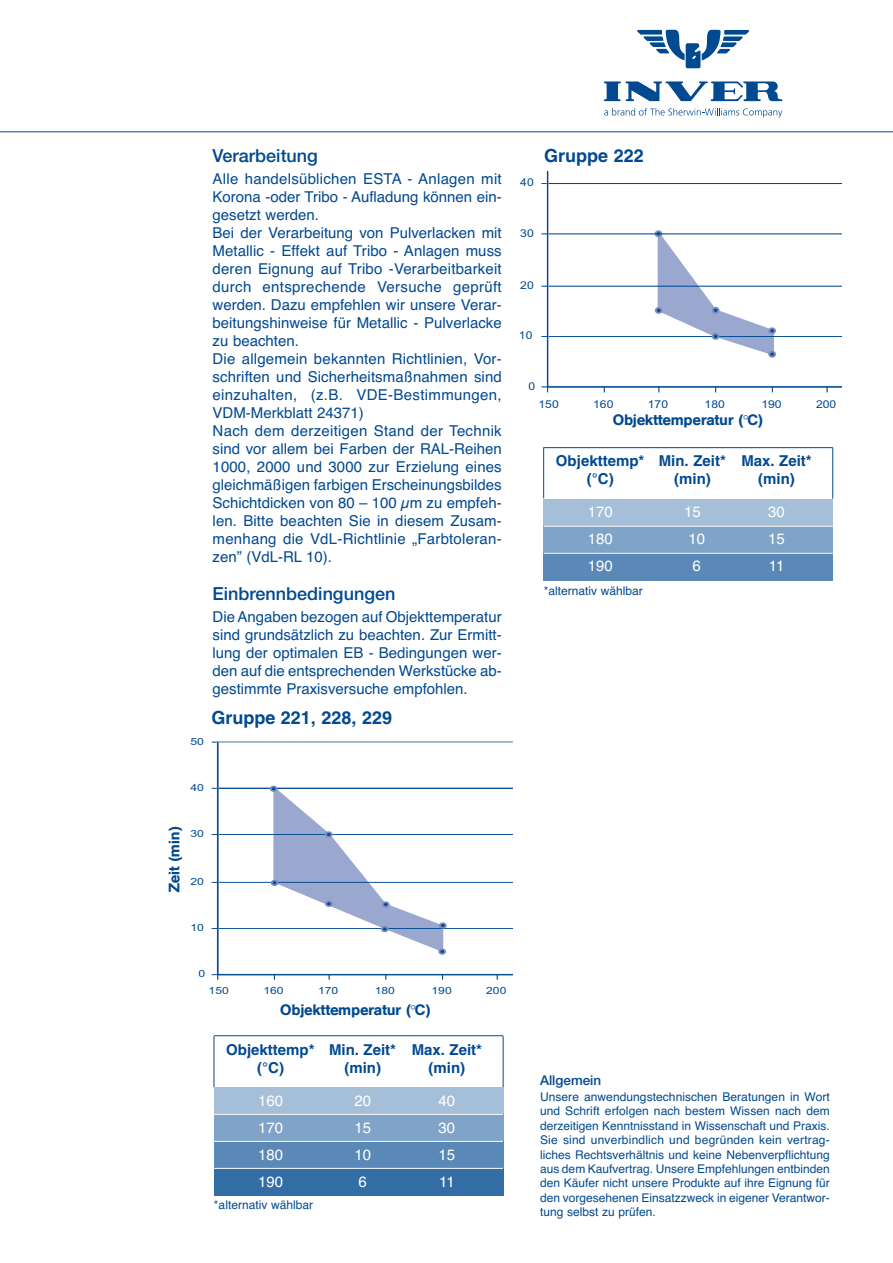
<style>
.page{position:relative;width:893px;height:1263px;background:#fff}
.page>*{position:absolute;margin:0;border:0;box-sizing:border-box;transform-origin:0 0}
.t1{font:500 18px "Helvetica Neue";color:#014990}
.t2{font:700 18px "Helvetica";color:#014990}
.t3{font:15px/18px "Helvetica";letter-spacing:.005em;color:#014990}
.t4{font:700 15px/18px "Helvetica";color:#014990}
.t5{font:15px "Hel Med";color:#014990}
.t6{font:15px "Helvetica";color:#fff}
.t7{font:500 13.5px "Helvetica Neue";color:#014990}
.t8{font:12px/14.4px "Helvetica";color:#014990;text-align:justify}
.t9{font:10.8px "Arial";color:#014991;scale:1.12 1}
.t10{font:9.9px "Arial";color:#014991;scale:1.23 1}
</style>
<div class="page">
<hr style="left:218px;top:788px;width:294px;height:1px;background:#014991">
<hr style="left:218px;top:741px;width:294px;height:2px;background:#c1c8e1">
<div style="left:270px;top:785px;width:7px;height:7px;border:2px solid #798cbd;border-radius:50%"></div>
<hr style="left:218px;top:834px;width:294px;height:1px;background:#014991">
<hr style="left:218px;top:882px;width:294px;height:1px;background:#014991">
<hr style="left:218px;top:928px;width:294px;height:1px;background:#014991">
<hr style="left:217px;top:742px;width:2px;height:233px;background:#c1c8e1">
<hr style="left:218px;top:973px;width:294px;height:2px;background:#c1c8e1">
<hr style="left:552px;top:742px;width:1px;height:233px;background:#c1c8e1">
<hr style="left:217px;top:742px;width:1px;height:233px;background:#014991">
<hr style="left:218px;top:974px;width:294px;height:1px;background:#014991">
<svg style="left:212px;top:974px;width:6px;height:6px"></svg>
<div style="left:439px;top:922px;width:8px;height:7px;border:2px solid #798cbd;border-radius:50%"></div>
<div style="left:438px;top:948px;width:8px;height:7px;border:2px solid #798cbd;border-radius:50%"></div>
<svg style="left:271px;top:786px;width:175px;height:168px"></svg>
<div style="left:325px;top:900px;width:8px;height:7px;border:2px solid #798cbd;border-radius:50%"></div>
<hr style="left:548px;top:183px;width:294px;height:1px;background:#014991">
<div style="left:655px;top:230px;width:7px;height:7px;border:2px solid #798cbd;border-radius:50%"></div>
<hr style="left:548px;top:234px;width:294px;height:1px;background:#014991">
<hr style="left:548px;top:286px;width:294px;height:1px;background:#014991">
<hr style="left:548px;top:336px;width:294px;height:1px;background:#014991">
<hr style="left:547px;top:171px;width:2px;height:216px;background:#c1c8e1">
<hr style="left:548px;top:386px;width:294px;height:2px;background:#c1c8e1">
<hr style="left:547px;top:171px;width:1px;height:216px;background:#014991">
<hr style="left:548px;top:387px;width:294px;height:1px;background:#014991">
<div style="left:655px;top:307px;width:7px;height:7px;border:2px solid #798cbd;border-radius:50%"></div>
<div style="left:768px;top:351px;width:8px;height:7px;border:2px solid #798cbd;border-radius:50%"></div>
<svg style="left:656px;top:231px;width:119px;height:126px"></svg>
<div style="left:768px;top:327px;width:8px;height:7px;border:2px solid #798cbd;border-radius:50%"></div>
<div style="left:214px;top:1087px;width:289px;height:27px;background:#a6bfd8"></div>
<div style="left:214px;top:1141px;width:289px;height:28px;background:#5a89b7"></div>
<div style="left:214px;top:1169px;width:289px;height:27px;background:#336da6"></div>
<div style="left:214px;top:1114px;width:289px;height:27px;background:#80a4c7"></div>
<hr style="left:214px;top:1114px;width:289px;height:1px;background:#fff">
<hr style="left:214px;top:1141px;width:289px;height:1px;background:#fff">
<hr style="left:214px;top:1168px;width:289px;height:1px;background:#fff">
<hr style="left:214px;top:1036px;width:1px;height:51px;background:#014990">
<hr style="left:214px;top:1035px;width:289px;height:1px;background:#014990">
<hr style="left:503px;top:1036px;width:1px;height:51px;background:#014990">
<div style="left:544px;top:499px;width:289px;height:27px;background:#a6bfd8"></div>
<div style="left:544px;top:553px;width:289px;height:28px;background:#5a89b7"></div>
<div style="left:544px;top:526px;width:289px;height:27px;background:#80a4c7"></div>
<hr style="left:544px;top:526px;width:289px;height:1px;background:#fff">
<hr style="left:544px;top:553px;width:289px;height:1px;background:#fff">
<hr style="left:543px;top:447px;width:1px;height:51px;background:#014990">
<hr style="left:544px;top:447px;width:289px;height:1px;background:#014990">
<hr style="left:832px;top:448px;width:1px;height:51px;background:#014990">
<hr style="left:0;top:131px;width:893px;height:1px;background:#014990">
<svg style="left:604px;top:81px;width:178px;height:20px"></svg>
<svg style="left:637px;top:30px;width:113px;height:38px"></svg>
<svg style="left:604px;top:108px;width:178px;height:9px"></svg>
<p class="t10" style="left:190px;top:735px;width:12px">50</p>
<p class="t1" style="left:213px;top:149px;width:107px">Verarbeitung</p>
<p class="t3" style="left:213px;top:170px;width:291px">Alle handelsüblichen ESTA - Anlagen mit Korona -oder Tribo - Aufladung können ein&shy;gesetzt werden.<br>Bei der Verarbeitung von Pulverlacken mit Metallic - Effekt auf Tribo - Anlagen muss deren Eignung auf Tribo -Verarbeitbarkeit durch entsprechende Versuche geprüft werden. Dazu empfehlen wir unsere Verar&shy;beitungshinweise für Metallic - Pulverlacke zu beachten.<br>Die allgemein bekannten Richtlinien, Vor&shy;schriften und Sicherheitsmaßnahmen sind einzuhalten, (z.B. VDE-Bestimmungen, VDM-Merkblatt 24371)<br>Nach dem derzeitigen Stand der Technik sind vor allem bei Farben der RAL-Reihen 1000, 2000 und 3000 zur Erzielung eines gleichmäßigen farbigen Erscheinungsbildes Schichtdicken von 80 – 100 µm zu empfeh&shy;len. Bitte beachten Sie in diesem Zusam&shy;menhang die VdL-Richtlinie „Farbtoleran&shy;zen” (VdL-RL 10).</p>
<p class="t1" style="left:213px;top:587px;width:184px">Einbrennbedingungen</p>
<p class="t3" style="left:213px;top:608px;width:291px;text-align:justify">Die Angaben bezogen auf Objekttemperatur sind grundsätzlich zu beachten. Zur Ermitt&shy;lung der optimalen EB - Bedingungen wer&shy;den auf die entsprechenden Werkstücke ab&shy;gestimmte Praxisversuche empfohlen.</p>
<p class="t2" style="left:211px;top:711px;width:182px">Gruppe 221, 228, 229</p>
<p class="t10" style="left:190px;top:782px;width:12px">40</p>
<p class="t5" style="left:169px;top:892px;width:68px;rotate:-90deg">Zeit (min)</p>
<p class="t10" style="left:190px;top:828px;width:12px">30</p>
<p class="t10" style="left:190px;top:876px;width:12px">20</p>
<p class="t10" style="left:190px;top:922px;width:12px">10</p>
<p class="t9" style="left:520px;top:176px;width:14px">40</p>
<p class="t2" style="left:544px;top:149px;width:101px">Gruppe 222</p>
<p class="t9" style="left:520px;top:227px;width:14px">30</p>
<p class="t9" style="left:520px;top:279px;width:14px">20</p>
<p class="t9" style="left:519px;top:329px;width:14px">10</p>
<p class="t9" style="left:528px;top:380px;width:8px">0</p>
<p class="t9" style="left:538px;top:398px;width:20px">150</p>
<p class="t9" style="left:593px;top:398px;width:20px">160</p>
<p class="t9" style="left:648px;top:398px;width:20px">170</p>
<p class="t9" style="left:705px;top:398px;width:20px">180</p>
<p class="t9" style="left:761px;top:398px;width:20px">190</p>
<p class="t9" style="left:816px;top:398px;width:20px">200</p>
<p class="t5" style="left:613px;top:414px;width:152px">Objekttemperatur (°C)</p>
<p class="t4" style="left:587px;top:454px;width:226px;text-indent:-31px">Objekttemp* Min. Zeit* Max. Zeit* (°C)</p>
<p class="t4" style="left:674px;top:472px;width:38px">(min)</p>
<p class="t4" style="left:758px;top:472px;width:38px">(min)</p>
<p class="t6" style="left:588px;top:503px;width:27px">170</p>
<p class="t6" style="left:684px;top:503px;width:18px">15</p>
<p class="t6" style="left:768px;top:503px;width:18px">30</p>
<p class="t6" style="left:588px;top:530px;width:27px">180</p>
<p class="t6" style="left:688px;top:530px;width:18px">10</p>
<p class="t6" style="left:768px;top:530px;width:18px">15</p>
<p class="t6" style="left:588px;top:557px;width:27px">190</p>
<p class="t6" style="left:692px;top:557px;width:10px">6</p>
<p class="t6" style="left:769px;top:557px;width:17px">11</p>
<p class="t8" style="left:544px;top:583px;width:101px">*alternativ wählbar</p>
<p class="t10" style="left:199px;top:968px;width:7px">0</p>
<p class="t10" style="left:209px;top:985px;width:18px">150</p>
<p class="t10" style="left:263px;top:985px;width:18px">160</p>
<p class="t10" style="left:318px;top:985px;width:18px">170</p>
<p class="t10" style="left:375px;top:985px;width:18px">180</p>
<p class="t10" style="left:431px;top:985px;width:18px">190</p>
<p class="t10" style="left:486px;top:985px;width:18px">200</p>
<p class="t5" style="left:281px;top:1004px;width:152px">Objekttemperatur (°C)</p>
<p class="t4" style="left:257px;top:1042px;width:226px;text-indent:-31px">Objekttemp* Min. Zeit* Max. Zeit* (°C)</p>
<p class="t4" style="left:344px;top:1060px;width:38px">(min)</p>
<p class="t4" style="left:429px;top:1060px;width:38px">(min)</p>
<p class="t6" style="left:258px;top:1091px;width:27px">160</p>
<p class="t6" style="left:354px;top:1091px;width:18px">20</p>
<p class="t6" style="left:439px;top:1091px;width:18px">40</p>
<p class="t6" style="left:258px;top:1118px;width:27px">170</p>
<p class="t6" style="left:354px;top:1118px;width:18px">15</p>
<p class="t6" style="left:439px;top:1118px;width:18px">30</p>
<p class="t6" style="left:258px;top:1145px;width:27px">180</p>
<p class="t6" style="left:354px;top:1145px;width:18px">10</p>
<p class="t6" style="left:439px;top:1145px;width:18px">15</p>
<p class="t6" style="left:258px;top:1172px;width:27px">190</p>
<p class="t6" style="left:359px;top:1172px;width:10px">6</p>
<p class="t6" style="left:439px;top:1172px;width:17px">11</p>
<p class="t8" style="left:214px;top:1198px;width:101px">*alternativ wählbar</p>
<p class="t7" style="left:540px;top:1076px;width:63px">Allgemein</p>
<p class="t8" style="left:540px;top:1089px;width:291px">Unsere anwendungstechnischen Beratungen in Wort und Schrift erfolgen nach bestem Wissen nach dem derzeitigen Kenntnisstand in Wissenschaft und Praxis.<br>Sie sind unverbindlich und begründen kein vertrag&shy;liches Rechtsverhältnis und keine Nebenverpflichtung aus dem Kaufvertrag. Unsere Empfehlungen entbinden den Käufer nicht unsere Produkte auf ihre Eignung für den vorgesehenen Einsatzzweck in eigener Verantwor&shy;tung selbst zu prüfen.</p>
</div>
